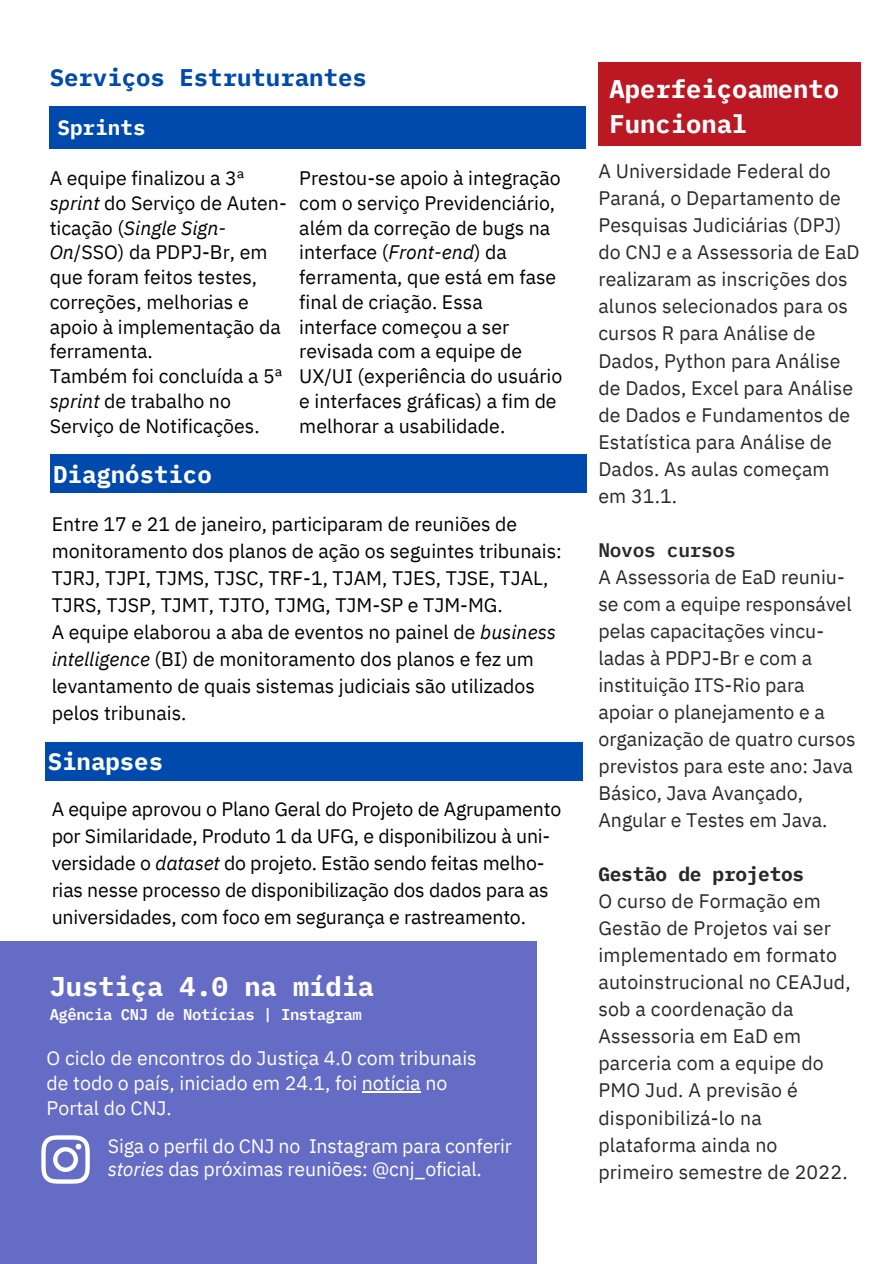
<style>
.page{position:relative;width:894px;height:1264px;background:#fff}
.page>*{position:absolute;margin:0;border:0;box-sizing:border-box;transform-origin:0 0}
.t1{font:700 27px "IBM Plex Mono";color:#fff}
.t2{font:700 25.5px "IBM Plex Mono";color:#fff}
.t3{font:700 24px "IBM Plex Mono";color:#004aad}
.t4{font:700 24px "IBM Plex Mono";color:#fff}
.t5{font:700 21px "IBM Plex Mono";color:#fff}
.t6{font:19.5px/24.8px "IBM Plex Sans";color:#000}
.t7{font:19.5px/27px "IBM Plex Sans";letter-spacing:.005em;color:#282828}
.t8{font:19.5px/24.8px "IBM Plex Sans";color:#fff}
.t9{font:700 19.5px "IBM Plex Mono";letter-spacing:-.015em;color:#282828}
.t10{font:600 19.5px "IBM Plex Mono";letter-spacing:-.015em;color:#282828}
.t11{font:600 15.6px "IBM Plex Mono";letter-spacing:-.03em;color:#fff}
.s1{font-style:italic}
</style>
<div class="page">
<div style="left:0;top:941px;width:536px;height:322px;background:#646cc6"></div>
<div style="left:50px;top:454px;width:537px;height:39px;background:#004aad"></div>
<div style="left:598px;top:63px;width:262px;height:83px;background:#bc1823"></div>
<div style="left:50px;top:106px;width:536px;height:42px;background:#004aad"></div>
<div style="left:45px;top:742px;width:537px;height:38px;background:#004aad"></div>
<svg style="left:41px;top:1135px;width:49px;height:48px"></svg>
<hr style="left:362px;top:1091px;width:58px;height:1px;background:#fff">
<p class="t3" style="left:50px;top:61px;width:318px">Serviços Estruturantes</p>
<p class="t2" style="left:609px;top:72px;width:231px">Aperfeiçoamento</p>
<p class="t5" style="left:57px;top:113px;width:90px">Sprints</p>
<p class="t2" style="left:609px;top:106px;width:139px">Funcional</p>
<p class="t6" style="left:50px;top:165px;width:238px">A equipe finalizou a 3ª <span class="s1">sprint</span> do Serviço de Auten&shy;ticação (<span class="s1">Single Sign-<br>On</span>/SSO) da PDPJ-Br, em que foram feitos testes, correções, melhorias e apoio à implementação da ferramenta.</p>
<p class="t6" style="left:50px;top:363px;width:234px">Também foi concluída a 5ª <span class="s1">sprint</span> de trabalho no<br>Serviço de Notificações.</p>
<p class="t4" style="left:53px;top:458px;width:160px">Diagnóstico</p>
<p class="t6" style="left:299px;top:165px;width:264px">Prestou-se apoio à integração com o serviço Previdenciário, além da correção de bugs na interface (<span class="s1">Front-end</span>) da ferramenta, que está em fase final de criação. Essa interface começou a ser revisada com a equipe de<br>UX/UI (experiência do usuário e interfaces gráficas) a fim de melhorar a usabilidade.</p>
<p class="t6" style="left:52px;top:509px;width:511px;line-height:27px">Entre 17 e 21 de janeiro, participaram de reuniões de monitoramento dos planos de ação os seguintes tribunais:<br>TJRJ, TJPI, TJMS, TJSC, TRF-1, TJAM, TJES, TJSE, TJAL, TJRS, TJSP, TJMT, TJTO, TJMG, TJM-SP e TJM-MG.</p>
<p class="t6" style="left:52px;top:618px;width:505px;line-height:27px">A equipe elaborou a aba de eventos no painel de <span class="s1">business intelligence</span> (BI) de monitoramento dos planos e fez um levantamento de quais sistemas judiciais são utilizados pelos tribunais.</p>
<p class="t4" style="left:48px;top:745px;width:117px">Sinapses</p>
<p class="t6" style="left:52px;top:795px;width:511px;line-height:27px">A equipe aprovou o Plano Geral do Projeto de Agrupamento por Similaridade, Produto 1 da UFG, e disponibilizou à uni&shy;versidade o <span class="s1">dataset</span> do projeto. Estão sendo feitas melho&shy;rias nesse processo de disponibilização dos dados para as universidades, com foco em segurança e rastreamento.</p>
<p class="t1" style="left:50px;top:968px;width:326px">Justiça 4.0 na mídia</p>
<p class="t11" style="left:50px;top:1004px;width:313px">Agência CNJ de Notícias | Instagram</p>
<p class="t8" style="left:47px;top:1045px;width:431px">O ciclo de encontros do Justiça 4.0 com tribunais de todo o país, iniciado em 24.1, foi notícia no<br>Portal do CNJ.</p>
<p class="t8" style="left:108px;top:1134px;width:405px;line-height:22.5px">Siga o perfil do CNJ no Instagram para conferir <span class="s1">stories</span> das próximas reuniões: @cnj_oficial.</p>
<p class="t7" style="left:598px;top:157px;width:263px">A Universidade Federal do<br>Paraná, o Departamento de<br>Pesquisas Judiciárias (DPJ) do CNJ e a Assessoria de EaD realizaram as inscrições dos alunos selecionados para os cursos R para Análise de<br>Dados, Python para Análise de Dados, Excel para Análise de Dados e Fundamentos de<br>Estatística para Análise de<br>Dados. As aulas começam em 31.1.</p>
<p class="t10" style="left:598px;top:537px;width:139px">Novos cursos</p>
<p class="t7" style="left:598px;top:563px;width:258px">A Assessoria de EaD reuniu&shy;se com a equipe responsável pelas capacitações vincu&shy;ladas à PDPJ-Br e com a instituição ITS-Rio para apoiar o planejamento e a organização de quatro cursos previstos para este ano: Java<br>Básico, Java Avançado,<br>Angular e Testes em Java.</p>
<p class="t9" style="left:598px;top:861px;width:207px">Gestão de projetos</p>
<p class="t7" style="left:598px;top:887px;width:254px">O curso de Formação em<br>Gestão de Projetos vai ser implementado em formato autoinstrucional no CEAJud, sob a coordenação da<br>Assessoria em EaD em parceria com a equipe do<br>PMO Jud. A previsão é disponibilizá-lo na plataforma ainda no</p>
<p class="t7" style="left:598px;top:1157px;width:251px">primeiro semestre de 2022.</p>
</div>
